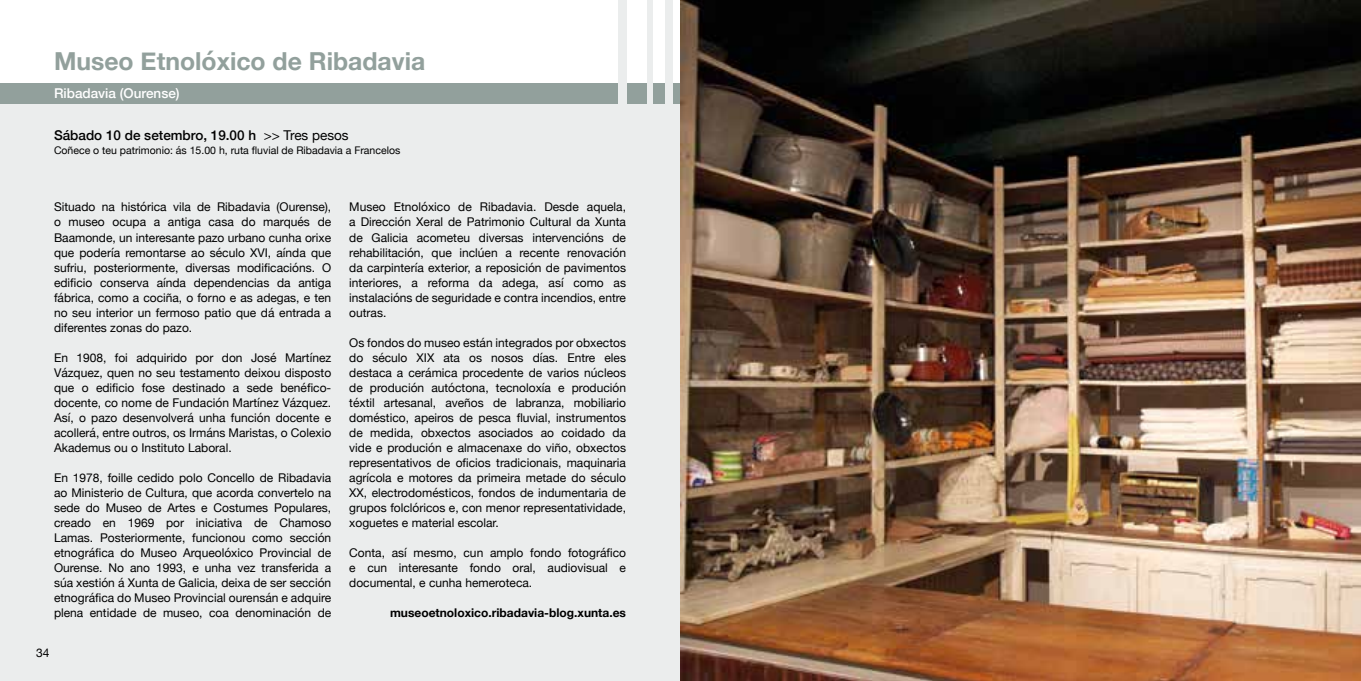
<style>
.page{position:relative;width:1361px;height:681px;background:#fff}
.page>*{position:absolute;margin:0;border:0;box-sizing:border-box;transform-origin:0 0}
.t1{font:700 24.75px "Helvetica Neue";color:#92a09c}
.t2{font:500 13.5px "Helvetica Neue";color:#000}
.t3{font:500 13.5px "Helvetica Neue";color:#fff}
.t4{font:12px/15px "Helvetica Neue";color:#000;text-align:justify}
.t5{font:700 12px "Helvetica Neue";color:#000}
.t6{font:10.5px "Helvetica Neue";color:#000}
.s1{font-weight:400}
</style>
<div class="page">
<div style="left:0;top:0;width:680px;height:680px;background:#ebeded"></div>
<div style="left:627px;top:0;width:19px;height:98px;background:#fff"></div>
<div style="left:653px;top:0;width:11px;height:98px;background:#fff"></div>
<div style="left:672px;top:0;width:8px;height:85px;background:#fff"></div>
<div style="left:0;top:0;width:618px;height:84px;background:#fff"></div>
<div style="left:0;top:83px;width:618px;height:20px;background:#92a09c"></div>
<div style="left:627px;top:83px;width:19px;height:20px;background:#92a09c"></div>
<div style="left:653px;top:83px;width:11px;height:20px;background:#92a09c"></div>
<div style="left:672px;top:83px;width:8px;height:20px;background:#92a09c"></div>
<img style="left:680px;top:0;width:681px;height:680px">
<h1 class="t1" style="left:54px;top:41px;width:373px">Museo Etnolóxico de Ribadavia</h1>
<p class="t3" style="left:54px;top:82px;width:127px">Ribadavia (Ourense)</p>
<p class="t2" style="left:54px;top:124px;width:296px">Sábado 10 de setembro, 19.00 h <span class="s1">&gt;&gt; Tres pesos</span></p>
<p class="t6" style="left:54px;top:142px;width:348px">Coñece o teu patrimonio: ás 15.00 h, ruta fluvial de Ribadavia a Francelos</p>
<p class="t4" style="left:54px;top:200px;width:279px">Situado na histórica vila de Ribadavia (Ourense), o museo ocupa a antiga casa do marqués de Baamonde, un interesante pazo urbano cunha orixe que podería remontarse ao século XVI, aínda que sufriu, posteriormente, diversas modificacións. O edificio conserva aínda dependencias da antiga fábrica, como a cociña, o forno e as adegas, e ten no seu interior un fermoso patio que dá entrada a diferentes zonas do pazo.</p>
<p class="t4" style="left:54px;top:350px;width:279px">En 1908, foi adquirido por don José Martínez Vázquez, quen no seu testamento deixou disposto que o edificio fose destinado a sede benéfico&shy;docente, co nome de Fundación Martínez Vázquez.<br>Así, o pazo desenvolverá unha función docente e acollerá, entre outros, os Irmáns Maristas, o Colexio Akademus ou o Instituto Laboral.</p>
<p class="t4" style="left:54px;top:470px;width:279px">En 1978, foille cedido polo Concello de Ribadavia ao Ministerio de Cultura, que acorda convertelo na sede do Museo de Artes e Costumes Populares, creado en 1969 por iniciativa de Chamoso Lamas. Posteriormente, funcionou como sección etnográfica do M useo Arqueolóxico Provincial de Ourense. No ano 1993, e unha vez transferida a súa xestión á Xunta de Galicia, deixa de ser sección etnográfica do M useo Provincial ourensán e adquire plena entidade de museo, coa denominación de</p>
<p class="t4" style="left:36px;top:646px;width:15px">34</p>
<p class="t4" style="left:349px;top:200px;width:278px">Museo Etnolóxico de Ribadavia. Desde aquela, a Dirección Xeral de Patrimonio Cultural da Xunta de Galicia acometeu diversas intervencións de rehabilitación, que inclúen a recente renovación da carpintería exterior, a reposición de pavimentos interiores, a reforma da adega, así como as instalacións de seguridade e contra incendios, entre outras.</p>
<p class="t4" style="left:349px;top:335px;width:278px">Os fondos do museo están integrados por obxectos do século XIX ata os nosos días. Entre eles destaca a cerámica procedente de varios núcleos de produción autóctona, tecnoloxía e produción téxtil artesanal, aveños de labranza, mobiliario doméstico, apeiros de pesca fluvial, instrumentos de medida, obxectos asociados ao coidado da vide e produción e almacenaxe do viño, obxectos representativos de oficios tradicionais, maquinaria agrícola e motores da primeira metade do século XX, electrodomésticos, fondos de indumentaria de grupos folclóricos e, con menor representatividade, xoguetes e material escolar.</p>
<p class="t4" style="left:349px;top:545px;width:278px">Conta, así mesmo, cun amplo fondo fotográfico e cun interesante fondo oral, audiovisual e documental, e cunha hemeroteca.</p>
<p class="t5" style="left:390px;top:603px;width:237px">museoetnoloxico.ribadavia-blog.xunta.es</p>
</div>
